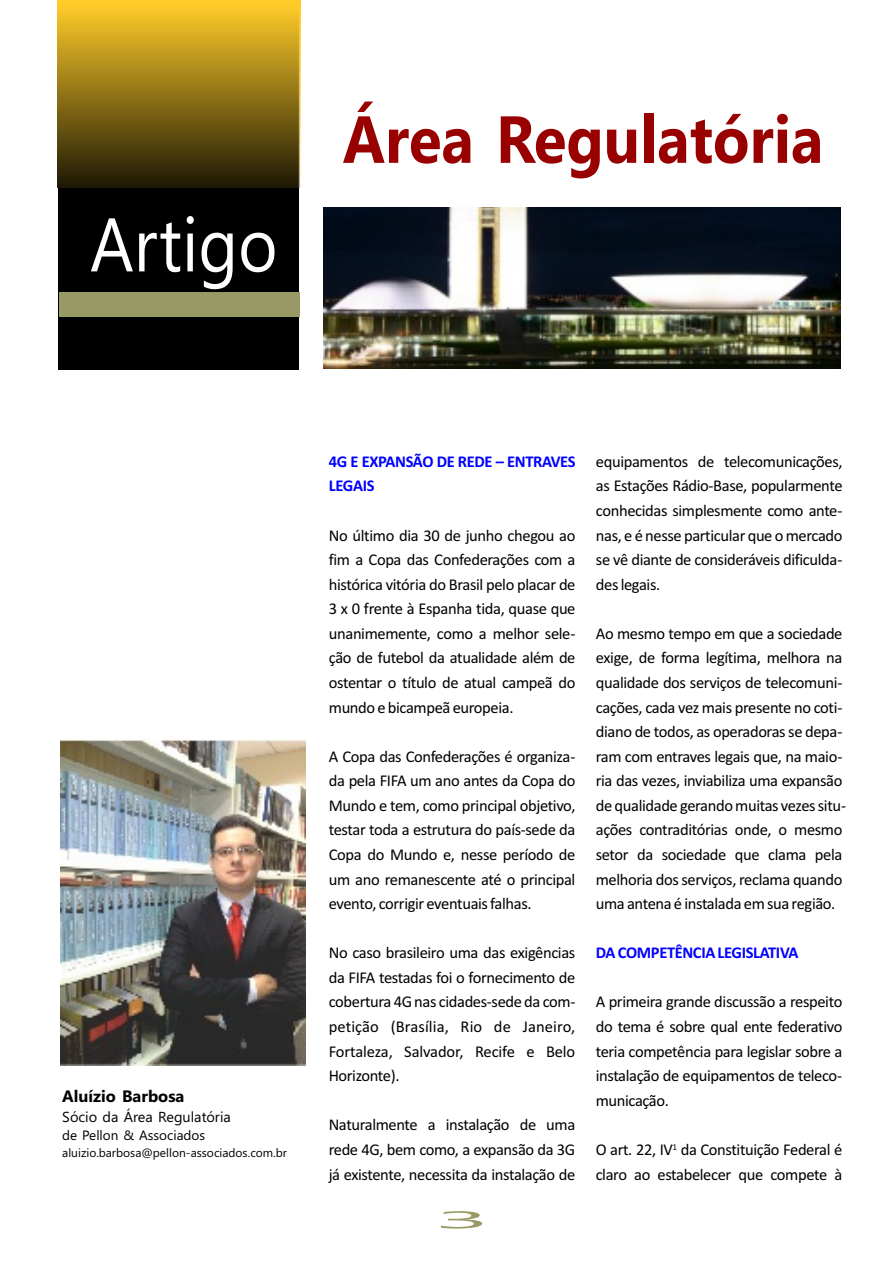
<style>
.page{position:relative;width:893px;height:1263px;background:#fff}
.page>*{position:absolute;margin:0;border:0;box-sizing:border-box;transform-origin:0 0}
.t1{font:75.75px "Segoe UI";color:#fff;scale:.89 1}
.t2{font:700 66.45px "Segoe UI";color:#900;scale:.91 1}
.t3{font:24px "Ebrima";color:#996;scale:4.24 1}
.t4{font:16.5px/24.6px "Calibri";letter-spacing:-.025em;color:#000}
.t5{font:700 16.5px/24.6px "Calibri";letter-spacing:-.025em;color:#00f}
.t6{font:700 16.5px "Segoe UI";color:#000}
.t7{font:14.55px "Segoe UI";color:#000}
.t8{font:13.5px "Segoe UI";color:#000}
.t9{font:12px "Segoe UI";color:#000}
.t10{font:9px "Calibri";color:#000}
</style>
<div class="page">
<img style="left:61px;top:740px;width:244px;height:325px">
<img style="left:323px;top:207px;width:517px;height:162px">
<div style="left:58px;top:1px;width:241px;height:368px;background:#000"></div>
<img style="left:58px;top:0;width:243px;height:188px">
<div style="left:59px;top:293px;width:240px;height:24px;background:#996"></div>
<h1 class="t1" style="left:90px;top:216px;width:212px">Artigo</h1>
<h2 class="t2" style="left:343px;top:114px;width:530px">Área Regulatória</h2>
<p class="t6" style="left:62px;top:1089px;width:124px">Aluízio Barbosa</p>
<p class="t7" style="left:62px;top:1111px;width:170px">Sócio da Área Regulatória</p>
<p class="t8" style="left:62px;top:1130px;width:144px">de Pellon &amp; Associados</p>
<p class="t9" style="left:62px;top:1148px;width:226px">aluizio.barbosa@pellon-associados.com.br</p>
<p class="t5" style="left:329px;top:450px;width:248px">4G E EXPANSÃO DE REDE – ENTRAVES<br>LEGAIS</p>
<p class="t4" style="left:596px;top:450px;width:248px">equipamentos de telecomunicações,</p>
<p class="t4" style="left:596px;top:475px;width:248px">as Estações Rádio-Base, popularmente</p>
<p class="t4" style="left:596px;top:500px;width:248px">conhecidas simplesmente como ante-</p>
<p class="t4" style="left:329px;top:524px;width:515px">No último dia 30 de junho chegou ao nas, e é nesse particular que o mercado</p>
<p class="t4" style="left:329px;top:549px;width:515px">fim a Copa das Confederações com a se vê diante de consideráveis dificulda-</p>
<p class="t4" style="left:329px;top:573px;width:333px">histórica vitória do Brasil pelo placar de des legais.</p>
<p class="t4" style="left:329px;top:598px;width:248px">3 x 0 frente à Espanha tida, quase que</p>
<p class="t4" style="left:329px;top:622px;width:515px">unanimemente, como a melhor sele- Ao mesmo tempo em que a sociedade</p>
<p class="t4" style="left:329px;top:647px;width:515px">ção de futebol da atualidade além de exige, de forma legítima, melhora na</p>
<p class="t4" style="left:329px;top:672px;width:515px">ostentar o título de atual campeã do qualidade dos serviços de telecomuni-</p>
<p class="t4" style="left:329px;top:696px;width:186px">mundo e bicampeã europeia.</p>
<p class="t4" style="left:596px;top:696px;width:248px">cações, cada vez mais presente no coti-</p>
<p class="t4" style="left:596px;top:721px;width:248px">diano de todos, as operadoras se depa-</p>
<p class="t4" style="left:329px;top:745px;width:515px">A Copa das Confederações é organiza- ram com entraves legais que, na maio-</p>
<p class="t4" style="left:329px;top:770px;width:515px">da pela FIFA um ano antes da Copa do ria das vezes, inviabiliza uma expansão</p>
<p class="t4" style="left:329px;top:794px;width:519px">Mundo e tem, como principal objetivo, de qualidade gerando muitas vezes situ-</p>
<p class="t4" style="left:329px;top:819px;width:515px">testar toda a estrutura do país-sede da ações contraditórias onde, o mesmo</p>
<p class="t4" style="left:329px;top:844px;width:515px">Copa do Mundo e, nesse período de setor da sociedade que clama pela</p>
<p class="t4" style="left:329px;top:868px;width:515px">um ano remanescente até o principal melhoria dos serviços, reclama quando</p>
<p class="t4" style="left:329px;top:893px;width:204px">evento, corrigir eventuais falhas.</p>
<p class="t4" style="left:596px;top:893px;width:241px">uma antena é instalada em sua região.</p>
<p class="t4" style="left:329px;top:942px;width:515px">No caso brasileiro uma das exigências<br>da FIFA testadas foi o fornecimento de<br>cobertura 4G nas cidades-sede da com- A primeira grande discussão a respeito petição (Brasília, Rio de Janeiro, do tema é sobre qual ente federativo Fortaleza, Salvador, Recife e Belo teria competência para legislar sobre a Horizonte).</p>
<p class="t5" style="left:596px;top:942px;width:204px">DA COMPETÊNCIA LEGISLATIVA</p>
<p class="t4" style="left:596px;top:1065px;width:248px">instalação de equipamentos de teleco&shy;municação.</p>
<p class="t4" style="left:329px;top:1114px;width:248px">Naturalmente a instalação de uma</p>
<p class="t4" style="left:329px;top:1138px;width:515px">rede 4G, bem como, a expansão da 3G O art. 22, IV da Constituição Federal é já existente, necessita da instalação de claro ao estabelecer que compete à</p>
<h3 class="t3" style="left:434px;top:1211px;width:14px">3</h3>
<p class="t10" style="left:673px;top:1143px;width:6px">1</p>
</div>
